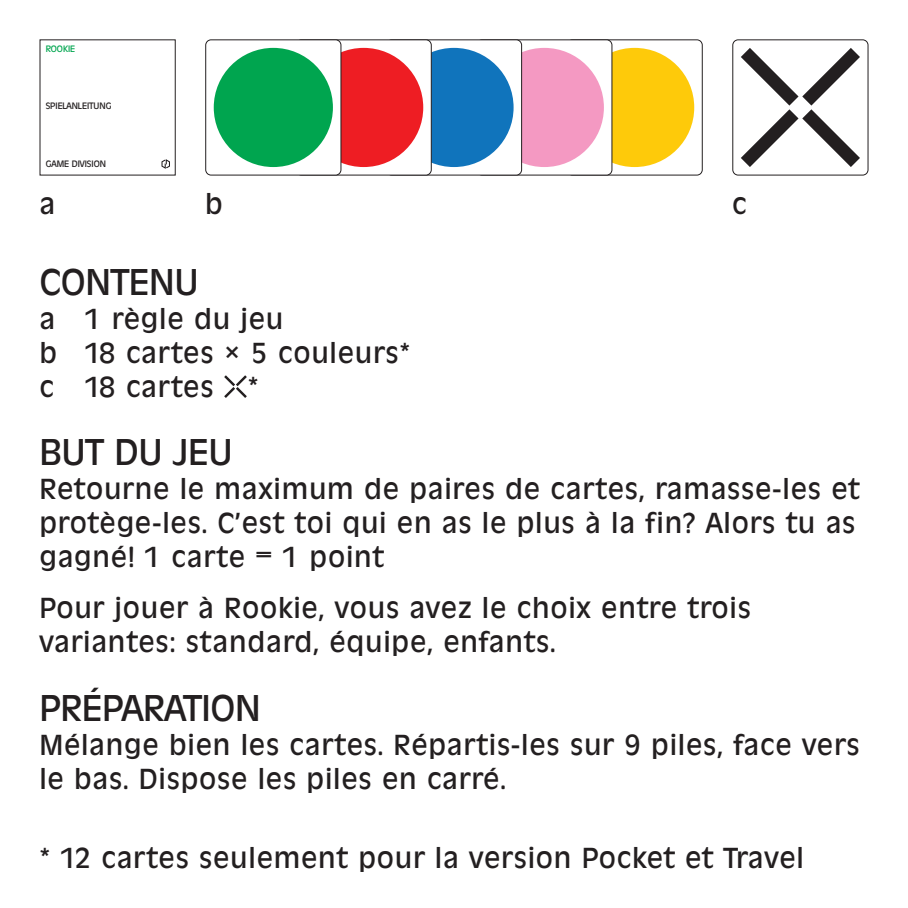
<style>
.page{position:relative;width:908px;height:908px;background:#fff}
.page>*{position:absolute;margin:0;border:0;box-sizing:border-box;transform-origin:0 0}
.t1{font:500 36px "Ravenna Serial";letter-spacing:.01em;color:#231f20}
.t2{font:500 28px/34px "Ravenna Serial";letter-spacing:.05em;color:#231f20}
.t3{font:500 8.8px "Ravenna Serial";color:#231f20}
.t4{font:500 8.8px "Ravenna Serial";color:#00a54f}
</style>
<div class="page">
<svg style="left:224px;top:375px;width:23px;height:23px"></svg>
<div style="left:566px;top:40px;width:136px;height:135px;border:1px solid #231f20;border-radius:5px"></div>
<svg style="left:741px;top:48px;width:118px;height:119px"></svg>
<div style="left:732px;top:40px;width:135px;height:135px;border:1px solid #231f20;border-radius:5px"></div>
<div style="left:476px;top:40px;width:135px;height:135px;background:#fff;border-radius:5px"></div>
<div style="left:476px;top:40px;width:136px;height:135px;border:1px solid #231f20;border-radius:5px"></div>
<div style="left:386px;top:40px;width:135px;height:135px;background:#fff;border-radius:5px"></div>
<div style="left:386px;top:40px;width:135px;height:135px;border:1px solid #231f20;border-radius:5px"></div>
<div style="left:296px;top:40px;width:135px;height:135px;background:#fff;border-radius:5px"></div>
<div style="left:296px;top:40px;width:135px;height:135px;border:1px solid #231f20;border-radius:5px"></div>
<div style="left:206px;top:40px;width:135px;height:135px;background:#fff;border-radius:5px"></div>
<svg style="left:214px;top:48px;width:480px;height:119px"></svg>
<div style="left:205px;top:40px;width:136px;height:135px;border:1px solid #231f20;border-radius:5px"></div>
<svg style="left:39px;top:39px;width:137px;height:136px"></svg>
<p class="t4" style="left:46px;top:44px;width:31px">ROOKIE</p>
<p class="t3" style="left:46px;top:101px;width:67px">SPIELANLEITUNG</p>
<p class="t3" style="left:46px;top:159px;width:62px">GAME DIVISION</p>
<p class="t2" style="left:40px;top:187px;width:17px">a</p>
<p class="t2" style="left:205px;top:187px;width:18px">b</p>
<p class="t2" style="left:732px;top:187px;width:15px">c</p>
<p class="t1" style="left:40px;top:261px;width:160px">CONTENU</p>
<p class="t2" style="left:40px;top:302px;width:371px">a 1 règle du jeu<br>b 18 cartes × 5 couleurs* c 18 cartes *</p>
<p class="t1" style="left:40px;top:431px;width:194px">BUT DU JEU</p>
<p class="t2" style="left:40px;top:472px;width:820px">Retourne le maximum de paires de cartes, ramasse-les et protège-les. C’est toi qui en as le plus à la fin? Alors tu as gagné! 1 carte = 1 point</p>
<p class="t2" style="left:40px;top:591px;width:712px">Pour jouer à Rookie, vous avez le choix entre trois variantes: standard, équipe, enfants.</p>
<p class="t1" style="left:40px;top:686px;width:222px">PRÉPARATION</p>
<p class="t2" style="left:40px;top:727px;width:820px">Mélange bien les cartes. Répartis-les sur 9 piles, face vers le bas. Dispose les piles en carré.</p>
<p class="t2" style="left:40px;top:841px;width:765px">* 12 cartes seulement pour la version Pocket et Travel</p>
</div>
